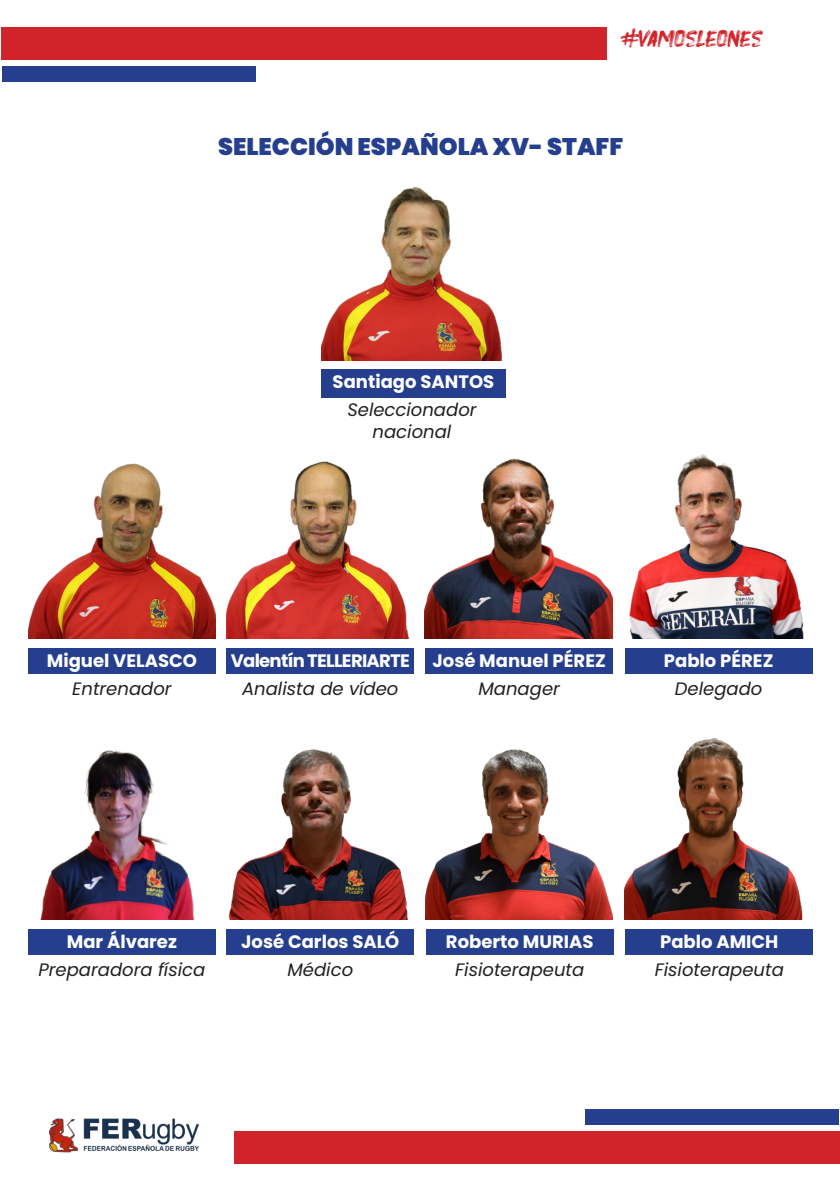
<style>
.page{position:relative;width:840px;height:1191px;background:#fff}
.page>*{position:absolute;margin:0;border:0;box-sizing:border-box;transform-origin:0 0}
.t1{font:900 24px "Poppins";color:#253f8e}
.t2{font:24px "Strive";color:#d1232a}
.t3{font:italic 18px "Poppins";color:#231f20}
.t4{font:700 18px "Poppins";color:#fff}
.t5{font:700 18px "Poppins";letter-spacing:-.04em;color:#fff}
</style>
<div class="page">
<div style="left:1px;top:27px;width:605px;height:32px;background:#d1232a"></div>
<div style="left:2px;top:66px;width:253px;height:15px;background:#253f8e"></div>
<div style="left:234px;top:1131px;width:605px;height:32px;background:#d1232a"></div>
<div style="left:585px;top:1109px;width:253px;height:15px;background:#253f8e"></div>
<img style="left:49px;top:1118px;width:150px;height:35px">
<img style="left:321px;top:187px;width:181px;height:174px">
<div style="left:321px;top:369px;width:184px;height:29px;background:#253f8e"></div>
<img style="left:28px;top:463px;width:187px;height:175px">
<img style="left:226px;top:461px;width:183px;height:177px">
<div style="left:28px;top:648px;width:187px;height:25px;background:#253f8e"></div>
<div style="left:226px;top:648px;width:187px;height:25px;background:#253f8e"></div>
<img style="left:624px;top:738px;width:179px;height:181px">
<img style="left:425px;top:749px;width:187px;height:170px">
<img style="left:40px;top:750px;width:155px;height:169px">
<div style="left:28px;top:929px;width:187px;height:25px;background:#253f8e"></div>
<div style="left:426px;top:929px;width:187px;height:25px;background:#253f8e"></div>
<div style="left:625px;top:929px;width:187px;height:25px;background:#253f8e"></div>
<img style="left:424px;top:458px;width:187px;height:180px">
<div style="left:425px;top:648px;width:187px;height:25px;background:#253f8e"></div>
<img style="left:629px;top:454px;width:175px;height:184px">
<div style="left:624px;top:648px;width:187px;height:25px;background:#253f8e"></div>
<img style="left:228px;top:749px;width:180px;height:170px">
<div style="left:226px;top:929px;width:187px;height:25px;background:#253f8e"></div>
<h1 class="t2" style="left:621px;top:20px;width:141px">#VAMOSLEONES</h1>
<p class="t1" style="left:218px;top:133px;width:406px">SELECCIÓN ESPAÑOLA XV- STAFF</p>
<p class="t4" style="left:332px;top:371px;width:163px">Santiago SANTOS</p>
<p class="t3" style="left:347px;top:400px;width:131px">Seleccionador</p>
<p class="t3" style="left:372px;top:421px;width:80px">nacional</p>
<p class="t4" style="left:47px;top:650px;width:152px">Miguel VELASCO</p>
<p class="t3" style="left:72px;top:678px;width:101px">Entrenador</p>
<p class="t5" style="left:230px;top:650px;width:180px">Valentín TELLERIARTE</p>
<p class="t3" style="left:242px;top:678px;width:158px">Analista de vídeo</p>
<p class="t4" style="left:432px;top:650px;width:175px">José Manuel PÉREZ</p>
<p class="t3" style="left:478px;top:678px;width:83px">Manager</p>
<p class="t4" style="left:663px;top:650px;width:111px">Pablo PÉREZ</p>
<p class="t3" style="left:674px;top:678px;width:89px">Delegado</p>
<p class="t4" style="left:67px;top:931px;width:112px">Mar Álvarez</p>
<p class="t3" style="left:38px;top:959px;width:168px">Preparadora física</p>
<p class="t4" style="left:241px;top:931px;width:160px">José Carlos SALÓ</p>
<p class="t3" style="left:287px;top:959px;width:67px">Médico</p>
<p class="t4" style="left:445px;top:931px;width:149px">Roberto MURIAS</p>
<p class="t3" style="left:455px;top:959px;width:131px">Fisioterapeuta</p>
<p class="t4" style="left:659px;top:931px;width:120px">Pablo AMICH</p>
<p class="t3" style="left:654px;top:959px;width:131px">Fisioterapeuta</p>
</div>
